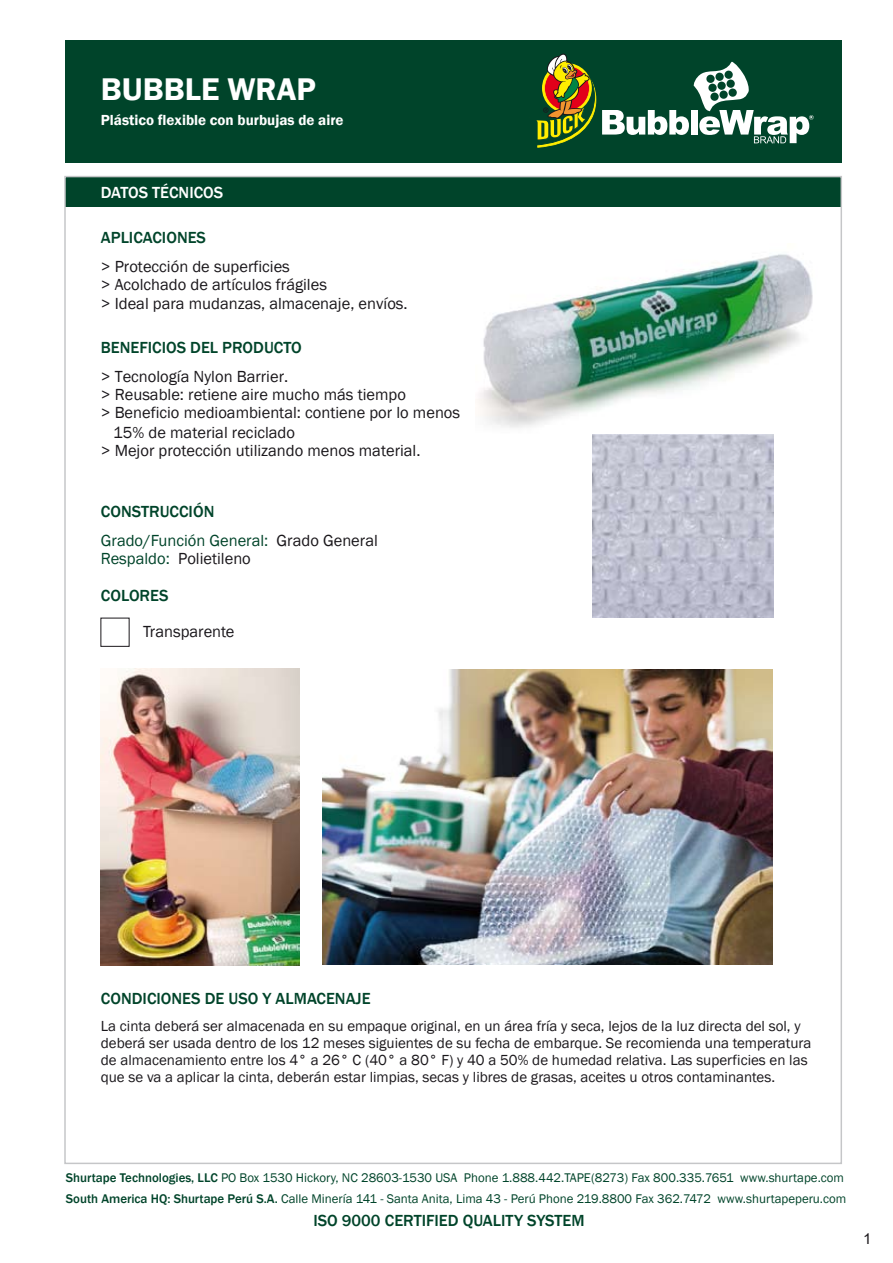
<style>
.page{position:relative;width:893px;height:1263px;background:#fff}
.page>*{position:absolute;margin:0;border:0;box-sizing:border-box;transform-origin:0 0}
.t1{font:600 32.25px "Franklin Gothic";color:#fff}
.t2{font:16.5px/18.8px "Franklin Gothic";color:#1a171b}
.t3{font:500 16.5px "Franklin Gothic";color:#00442a}
.t4{font:16.5px/18.8px "Franklin Gothic";color:#00442a}
.t5{font:500 16.5px "Franklin Gothic";color:#fff}
.t6{font:15px/17px "Franklin Gothic";color:#1a171b}
.t7{font:600 15px "Franklin Gothic";color:#fff}
.t8{font:15px "Arial";color:#1a171b}
.t9{font:12.9px "Franklin Gothic";color:#00442a}
.s1{font-weight:500}
</style>
<div class="page">
<div style="left:65px;top:41px;width:776px;height:122px;background:#00442a"></div>
<div style="left:65px;top:177px;width:776px;height:30px;background:#00442a"></div>
<svg style="left:536px;top:53px;width:278px;height:95px"></svg>
<img style="left:478px;top:254px;width:335px;height:187px">
<img style="left:593px;top:434px;width:181px;height:183px">
<img style="left:100px;top:669px;width:200px;height:296px">
<img style="left:322px;top:669px;width:451px;height:296px">
<h1 class="t1" style="left:101px;top:69px;width:217px">BUBBLE WRAP</h1>
<p class="t7" style="left:101px;top:110px;width:244px">Plástico flexible con burbujas de aire</p>
<p class="t5" style="left:101px;top:182px;width:124px">DATOS TÉCNICOS</p>
<p class="t3" style="left:101px;top:227px;width:107px">APLICACIONES</p>
<p class="t2" style="left:101px;top:257px;width:308px">&gt; Protección de superficies<br>&gt; Acolchado de artículos frágiles<br>&gt; Ideal para mudanzas, almacenaje, envíos.</p>
<p class="t3" style="left:101px;top:337px;width:202px">BENEFICIOS DEL PRODUCTO</p>
<p class="t2" style="left:101px;top:368px;width:361px;line-height:18px">&gt; Tecnología Nylon Barrier.<br>&gt; Reusable: retiene aire mucho más tiempo<br>&gt; Beneficio medioambiental: contiene por lo menos</p>
<p class="t2" style="left:101px;top:423px;width:321px;text-indent:12px">15% de material reciclado<br>&gt; Mejor protección utilizando menos material.</p>
<p class="t3" style="left:101px;top:501px;width:115px">CONSTRUCCIÓN</p>
<p class="t4" style="left:101px;top:531px;width:169px">Grado/Función General:<br>Respaldo:</p>
<p class="t2" style="left:277px;top:531px;width:103px">Grado General</p>
<p class="t2" style="left:178px;top:550px;width:74px">Polietileno</p>
<p class="t3" style="left:101px;top:585px;width:69px">COLORES</p>
<p class="t2" style="left:143px;top:623px;width:93px">Transparente</p>
<p class="t3" style="left:101px;top:988px;width:271px">CONDICIONES DE USO Y ALMACENAJE</p>
<p class="t6" style="left:101px;top:1018px;width:712px">La cinta deberá ser almacenada en su empaque original, en un área fría y seca, lejos de la luz directa del sol, y deberá ser usada dentro de los 12 meses siguientes de su fecha de embarque. Se recomienda una temperatura de almacenamiento entre los 4° a 26° C (40° a 80° F) y 40 a 50% de humedad relativa. Las superficies en las que se va a aplicar la cinta, deberán estar limpias, secas y libres de grasas, aceites u otros contaminantes.</p>
<p class="t9" style="left:66px;top:1170px;width:780px"><span class="s1">Shurtape Technologies, LLC</span> PO Box 1530 Hickory, NC 28603-1530 USA Phone 1.888.442.TAPE(8273) Fax 800.335.7651 www.shurtape.com</p>
<p class="t3" style="left:313px;top:1210px;width:273px">ISO 9000 CERTIFIED QUALITY SYSTEM</p>
<p class="t9" style="left:66px;top:1190px;width:782px"><span class="s1">South America HQ: Shurtape Perú S.A.</span> Calle Minería 141 - Santa Anita, Lima 43 - Perú Phone 219.8800 Fax 362.7472 www.shurtapeperu.com</p>
<p class="t8" style="left:863px;top:1228px;width:10px">1</p>
</div>
